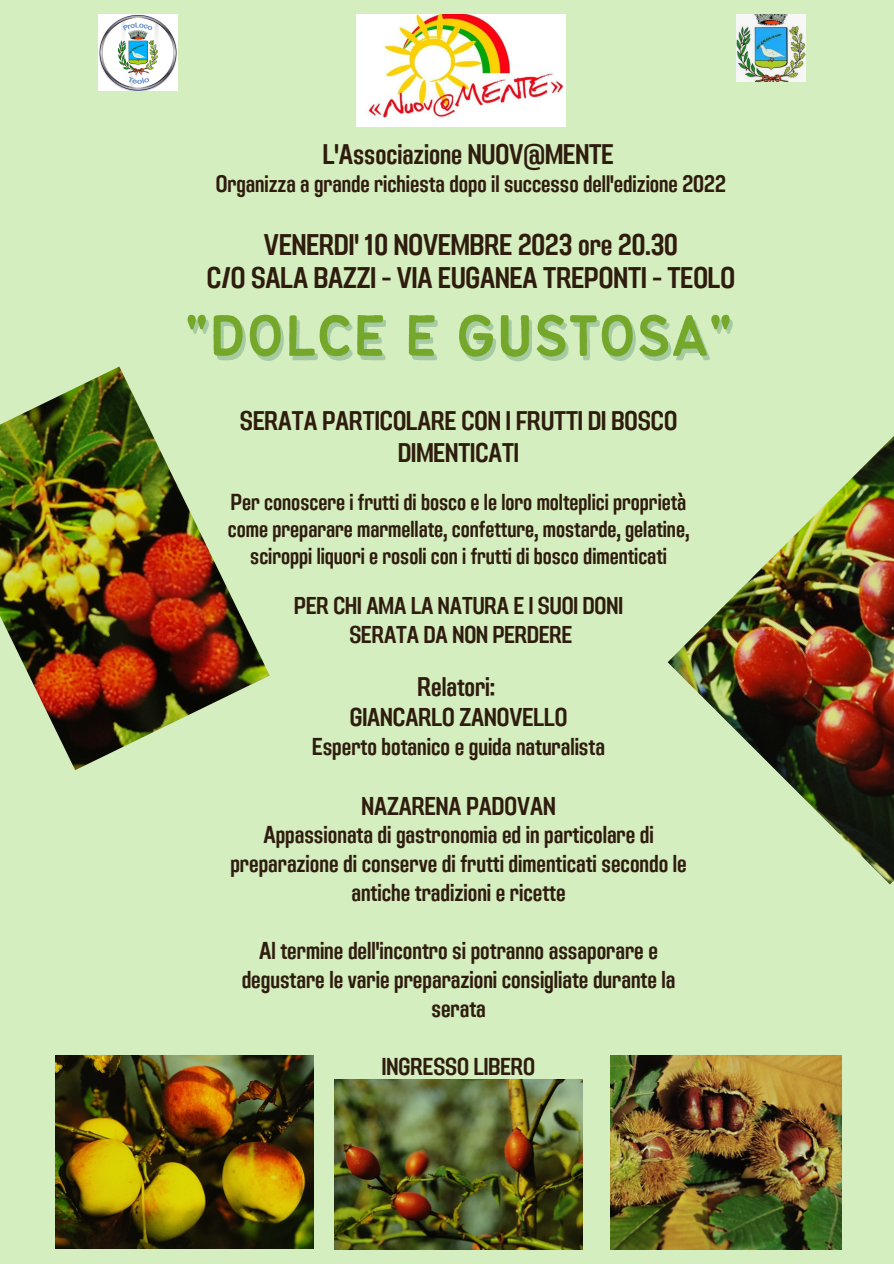
<style>
.page{position:relative;width:894px;height:1264px;background:#fff}
.page>*{position:absolute;margin:0;border:0;box-sizing:border-box;transform-origin:0 0}
.t1{font:64.2px "Bantayog";color:#74a72a}
.t2{font:29.85px "Adirek Sans 600";color:#2e1c0e}
.t3{font:28.35px "Adirek Sans 600";color:#2e1c0e}
.t4{font:27px/32px "Adirek Sans 600";color:#2e1c0e;text-align:center}
.t5{font:25.8px "Adirek Sans 600";color:#2e1c0e}
.t6{font:24.45px/29px "Adirek Sans 600";color:#2e1c0e;text-align:center}
.t7{font:24.3px "Adirek Sans 600";color:#2e1c0e}
.t8{font:23.85px "Adirek Sans 600";color:#2e1c0e}
.t9{font:23.1px/27px "Adirek Sans 600";color:#2e1c0e;text-align:center}
</style>
<div class="page">
<div style="left:0;top:0;width:893px;height:1263px;background:#d5eebf"></div>
<img style="left:356px;top:14px;width:209px;height:113px">
<img style="left:736px;top:14px;width:68px;height:68px">
<img style="left:99px;top:14px;width:79px;height:77px">
<img style="left:334px;top:1079px;width:248px;height:170px">
<img style="left:0;top:366px;width:270px;height:404px">
<img style="left:56px;top:1055px;width:258px;height:193px">
<img style="left:610px;top:1055px;width:231px;height:194px">
<img style="left:667px;top:437px;width:226px;height:447px">
<p class="t3" style="left:322px;top:138px;width:292px">L'Associazione NUOV@MENTE</p>
<p class="t8" style="left:216px;top:170px;width:511px">Organizza a grande richiesta dopo il successo dell'edizione 2022</p>
<p class="t2" style="left:264px;top:227px;width:415px">VENERDI' 10 NOVEMBRE 2023 ore 20.30</p>
<p class="t2" style="left:207px;top:260px;width:529px">C/O SALA BAZZI - VIA EUGANEA TREPONTI - TEOLO</p>
<p class="t1" style="left:185px;top:310px;width:549px">"DOLCE E GUSTOSA"</p>
<p class="t4" style="left:240px;top:404px;width:439px">SERATA PARTICOLARE CON I FRUTTI DI BOSCO<br>DIMENTICATI</p>
<p class="t9" style="left:228px;top:488px;width:463px">Per conoscere i frutti di bosco e le loro molteplici proprietà come preparare marmellate, confetture, mostarde, gelatine, sciroppi liquori e rosoli con i frutti di bosco dimenticati</p>
<p class="t7" style="left:294px;top:591px;width:330px">PER CHI AMA LA NATURA E I SUOI DONI</p>
<p class="t7" style="left:349px;top:620px;width:224px">SERATA DA NON PERDERE</p>
<p class="t4" style="left:417px;top:670px;width:79px">Relatori:</p>
<p class="t5" style="left:350px;top:701px;width:219px">GIANCARLO ZANOVELLO</p>
<p class="t6" style="left:312px;top:731px;width:294px">Esperto botanico e guida naturalista</p>
<p class="t5" style="left:361px;top:790px;width:195px">NAZARENA PADOVAN</p>
<p class="t6" style="left:230px;top:820px;width:458px">Appassionata di gastronomia ed in particolare di preparazione di conserve di frutti dimenticati secondo le antiche tradizioni e ricette</p>
<p class="t6" style="left:242px;top:936px;width:435px">Al termine dell'incontro si potranno assaporare e degustare le varie preparazioni consigliate durante la serata</p>
<p class="t6" style="left:382px;top:1052px;width:155px">INGRESSO LIBERO</p>
</div>
